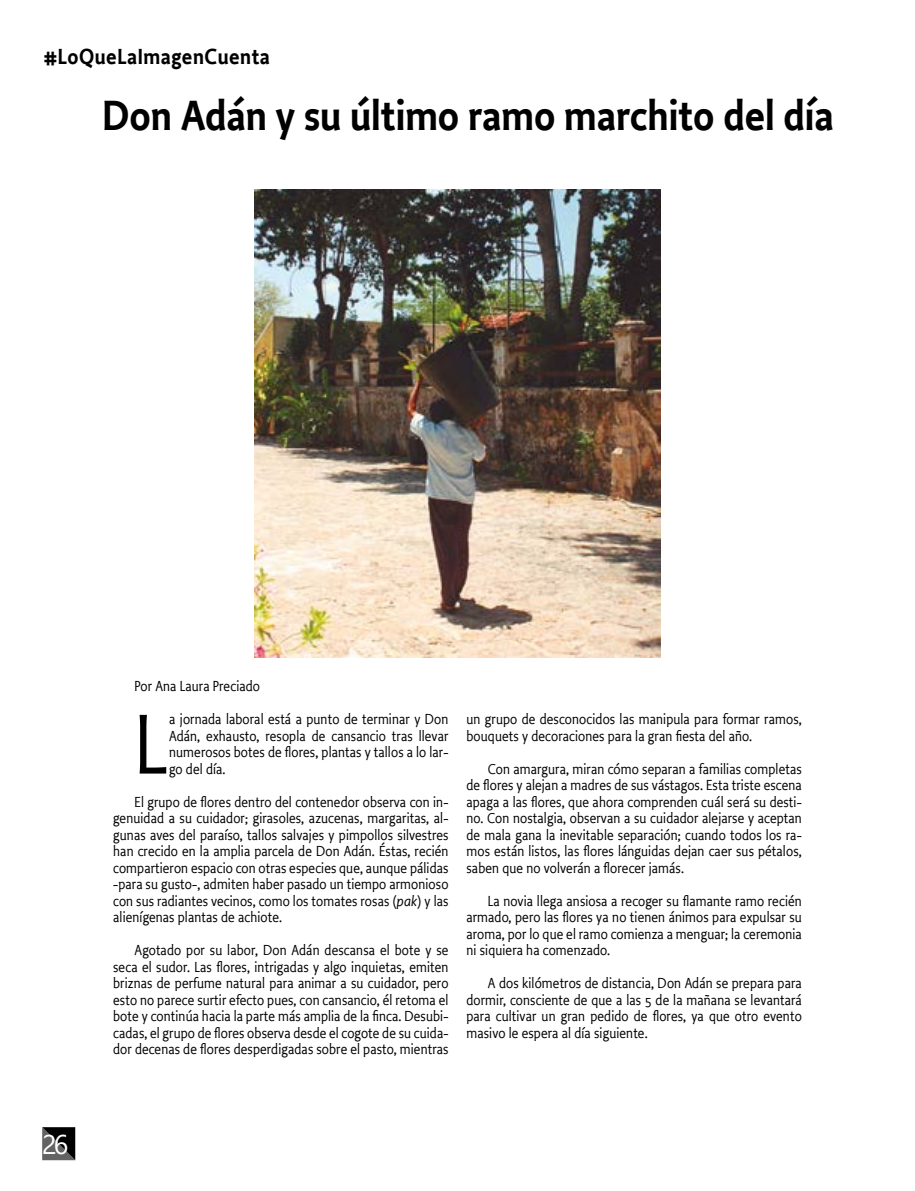
<style>
.page{position:relative;width:915px;height:1191px;background:#fff}
.page>*{position:absolute;margin:0;border:0;box-sizing:border-box;transform-origin:0 0}
.t1{font:88.05px "Productus";color:#000}
.t2{font:600 43.5px "Productus";color:#000}
.t3{font:27px "Segoe UI";color:#fff}
.t4{font:600 22.5px "Productus";letter-spacing:.025em;color:#000}
.t5{font:15px/16.5px "Productus";letter-spacing:.01em;color:#000;text-align:justify}
.s1{font-style:italic}
</style>
<div class="page">
<img style="left:254px;top:189px;width:406px;height:469px">
<svg style="left:42px;top:1127px;width:33px;height:33px"></svg>
<h3 class="t4" style="left:44px;top:42px;width:227px">#LoQueLaImagenCuenta</h3>
<h2 class="t2" style="left:102px;top:88px;width:732px">Don Adán y su último ramo marchito del día</h2>
<h3 class="t3" style="left:42px;top:1118px;width:28px">26</h3>
<p class="t5" style="left:134px;top:678px;width:127px">Por Ana Laura Preciado</p>
<h1 class="t1" style="left:134px;top:692px;width:35px">L</h1>
<p class="t5" style="left:169px;top:711px;width:281px">a jornada laboral está a punto de terminar y Don Adán, exhausto, resopla de cansancio tras llevar numerosos botes de flores, plantas y tallos a lo lar&shy;go del día.</p>
<p class="t5" style="left:113px;top:793px;width:336px;text-indent:21px">El grupo de flores dentro del contenedor observa con in&shy;genuidad a su cuidador; girasoles, azucenas, margaritas, al&shy;gunas aves del paraíso, tallos salvajes y pimpollos silvestres han crecido en la amplia parcela de Don Adán. Éstas, recién compartieron espacio con otras especies que, aunque pálidas -para su gusto-, admiten haber pasado un tiempo armonioso con sus radiantes vecinos, como los tomates rosas (<span class="s1">pak</span>) y las alienígenas plantas de achiote.</p>
<p class="t5" style="left:113px;top:942px;width:336px;text-indent:21px">Agotado por su labor, Don Adán descansa el bote y se seca el sudor. Las flores, intrigadas y algo inquietas, emiten briznas de perfume natural para animar a su cuidador, pero esto no parece surtir efecto pues, con cansancio, él retoma el bote y continúa hacia la parte más amplia de la finca. Desubi&shy;cadas, el grupo de flores observa desde el cogote de su cuida&shy;dor decenas de flores desperdigadas sobre el pasto, mientras</p>
<p class="t5" style="left:466px;top:711px;width:336px">un grupo de desconocidos las manipula para formar ramos, bouquets y decoraciones para la gran fiesta del año.</p>
<p class="t5" style="left:466px;top:760px;width:336px;text-indent:21px">Con amargura, miran cómo separan a familias completas de flores y alejan a madres de sus vástagos. Esta triste escena apaga a las flores, que ahora comprenden cuál será su desti&shy;no. Con nostalgia, observan a su cuidador alejarse y aceptan de mala gana la inevitable separación; cuando todos los ra&shy;mos están listos, las flores lánguidas dejan caer sus pétalos, saben que no volverán a florecer jamás.</p>
<p class="t5" style="left:466px;top:892px;width:336px;text-indent:21px">La novia llega ansiosa a recoger su flamante ramo recién armado, pero las flores ya no tienen ánimos para expulsar su aroma, por lo que el ramo comienza a menguar; la ceremonia ni siquiera ha comenzado.</p>
<p class="t5" style="left:466px;top:975px;width:336px;text-indent:21px">A dos kilómetros de distancia, Don Adán se prepara para dormir, consciente de que a las 5 de la mañana se levantará para cultivar un gran pedido de flores, ya que otro evento masivo le espera al día siguiente.</p>
</div>
